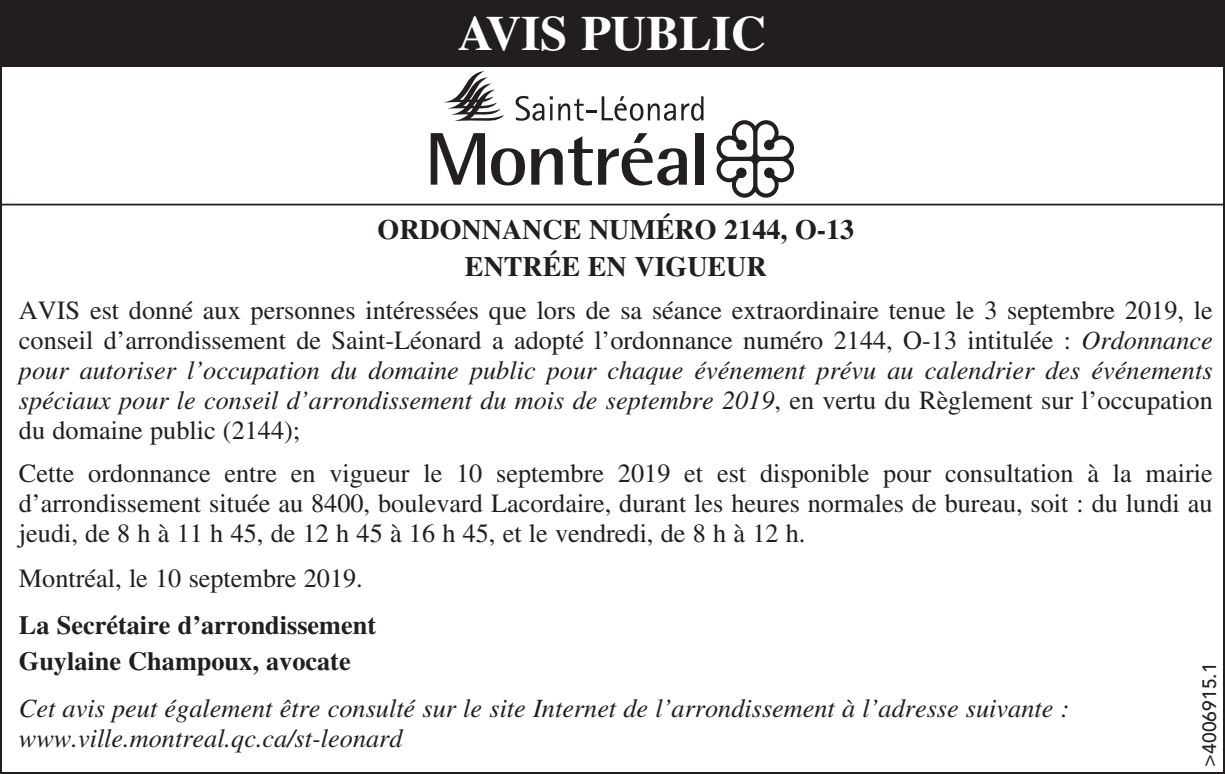
<style>
.page{position:relative;width:1225px;height:774px;background:#fff}
.page>*{position:absolute;margin:0;border:0;box-sizing:border-box;transform-origin:0 0}
.t1{font:700 49px "Times LT Std";color:#fff}
.t2{font:700 28px/36.4px "Times LT Std";color:#221e1f;text-align:center}
.t3{font:26.25px/30.1px "Times LT Std";color:#221e1f;text-align:justify}
.t4{font:italic 26.25px/30.1px "Times LT Std";color:#221e1f}
.t5{font:700 26.25px/35.4px "Times LT Std";color:#221e1f}
.t6{font:500 19.25px "Avenir LT Std";color:#231f20}
.s1{font-style:italic}
</style>
<div class="page">
<hr style="left:0;top:204px;width:1225px;height:1px;background:#221e1f">
<div style="left:0;top:0;width:1224px;height:66px;background:#221e1f"></div>
<svg style="left:516px;top:96px;width:28px;height:25px"></svg>
<svg style="left:550px;top:96px;width:153px;height:25px"></svg>
<svg style="left:431px;top:133px;width:54px;height:52px"></svg>
<svg style="left:491px;top:148px;width:34px;height:37px"></svg>
<svg style="left:531px;top:133px;width:156px;height:52px"></svg>
<div style="left:695px;top:133px;width:8px;height:52px;background:#231f20"></div>
<svg style="left:716px;top:120px;width:78px;height:78px"></svg>
<svg style="left:444px;top:71px;width:60px;height:50px"></svg>
<h1 class="t1" style="left:458px;top:4px;width:309px">AVIS PUBLIC</h1>
<p class="t2" style="left:377px;top:211px;width:478px">ORDONNANCE NUMÉRO 2144, O-13<br>ENTRÉE EN VIGUEUR</p>
<p class="t3" style="left:19px;top:295px;width:1195px">AVIS est donné aux personnes intéressées que lors de sa séance extraordinaire tenue le 3 septembre 2019, le conseil d’arrondissement de Saint-Léonard a adopté l’ordonnance numéro 2144, O-13 intitulée : <span class="s1">Ordonnance pour autoriser l’occupation du domaine public pour chaque événement prévu au calendrier des événements spéciaux pour le conseil d’arrondissement du mois de septembre 2019</span>, en vertu du Règlement sur l’occupation du domaine public (2144);</p>
<p class="t3" style="left:19px;top:458px;width:1195px">Cette ordonnance entre en vigueur le 10 septembre 2019 et est disponible pour consultation à la mairie d’arrondissement située au 8400, boulevard Lacordaire, durant les heures normales de bureau, soit : du lundi au jeudi, de 8 h à 11 h 45, de 12 h 45 à 16 h 45, et le vendredi, de 8 h à 12 h.</p>
<p class="t3" style="left:19px;top:562px;width:345px">Montréal, le 10 septembre 2019.</p>
<p class="t5" style="left:19px;top:607px;width:359px">La Secrétaire d’arrondissement<br>Guylaine Champoux, avocate</p>
<p class="t4" style="left:19px;top:693px;width:1052px">Cet avis peut également être consulté sur le site Internet de l’arrondissement à l’adresse suivante : www.ville.montreal.qc.ca/st-leonard</p>
<p class="t6" style="left:1198px;top:766px;width:105px;rotate:-90deg">&gt;4006915.1</p>
</div>
